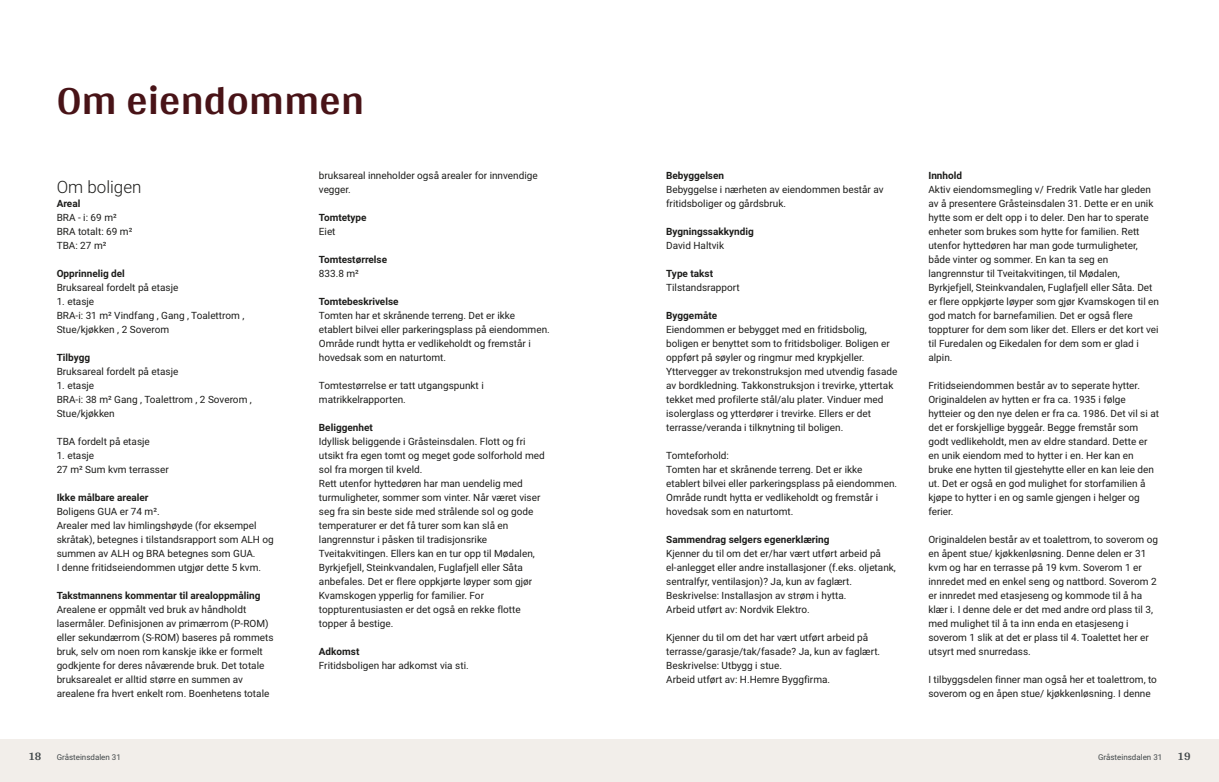
<style>
.page{position:relative;width:1219px;height:782px;background:#fff}
.page>*{position:absolute;margin:0;border:0;box-sizing:border-box;transform-origin:0 0}
.t1{font:700 42px "Arya";color:#481317}
.t2{font:300 17px "Roboto Vitec";color:#1d1d1b}
.t3{font:700 12px "Arya";color:#414749}
.t4{font:10px/14px "Roboto Vitec";color:#1d1d1b}
.t5{font:700 10px "Roboto Vitec";color:#1d1d1b}
.t6{font:8px "Roboto Vitec";color:#414749}
</style>
<div class="page">
<div style="left:0;top:739px;width:612px;height:42px;background:#f2eeea"></div>
<div style="left:607px;top:739px;width:612px;height:42px;background:#f2eeea"></div>
<h1 class="t1" style="left:57px;top:75px;width:309px">Om eiendommen</h1>
<h2 class="t2" style="left:57px;top:174px;width:86px">Om boligen</h2>
<p class="t5" style="left:57px;top:196px;width:25px">Areal</p>
<p class="t4" style="left:57px;top:209px;width:77px">BRA ‑ i: 69 m²<br>BRA totalt: 69 m²<br>TBA: 27 m²</p>
<p class="t5" style="left:57px;top:266px;width:70px">Opprinnelig del</p>
<p class="t4" style="left:57px;top:279px;width:123px">Bruksareal fordelt på etasje</p>
<p class="t4" style="left:57px;top:293px;width:189px">1. etasje<br>BRA‑i: 31 m² Vindfang , Gang , Toalettrom ,<br>Stue/kjøkken , 2 Soverom</p>
<p class="t5" style="left:57px;top:350px;width:35px">Tilbygg</p>
<p class="t4" style="left:57px;top:363px;width:123px">Bruksareal fordelt på etasje</p>
<p class="t4" style="left:57px;top:377px;width:197px">1. etasje<br>BRA‑i: 38 m² Gang , Toalettrom , 2 Soverom ,<br>Stue/kjøkken</p>
<p class="t4" style="left:57px;top:433px;width:95px">TBA fordelt på etasje</p>
<p class="t4" style="left:57px;top:447px;width:114px">1. etasje<br>27 m² Sum kvm terrasser</p>
<p class="t5" style="left:57px;top:490px;width:93px">Ikke målbare arealer</p>
<p class="t4" style="left:57px;top:503px;width:219px">Boligens GUA er 74 m².<br>Arealer med lav himlingshøyde (for eksempel skråtak), betegnes i tilstandsrapport som ALH og summen av ALH og BRA betegnes som GUA.<br>I denne fritidseiendommen utgjør dette 5 kvm.</p>
<p class="t5" style="left:57px;top:588px;width:205px">Takstmannens kommentar til arealoppmåling</p>
<p class="t4" style="left:57px;top:601px;width:218px">Arealene er oppmålt ved bruk av håndholdt lasermåler. Definisjonen av primærrom (P‑ROM) eller sekundærrom (S‑ROM) baseres på rommets bruk, selv om noen rom kanskje ikke er formelt godkjente for deres nåværende bruk. Det totale bruksarealet er alltid større en summen av arealene fra hvert enkelt rom. Boenhetens totale</p>
<p class="t3" style="left:28px;top:749px;width:15px">18</p>
<p class="t6" style="left:57px;top:751px;width:66px">Gråsteinsdalen 31</p>
<p class="t4" style="left:319px;top:167px;width:220px">bruksareal inneholder også arealer for innvendige vegger.</p>
<p class="t5" style="left:319px;top:210px;width:49px">Tomtetype</p>
<p class="t4" style="left:319px;top:223px;width:18px">Eiet</p>
<p class="t5" style="left:319px;top:252px;width:70px">Tomtestørrelse</p>
<p class="t4" style="left:319px;top:265px;width:42px">833.8 m²</p>
<p class="t5" style="left:319px;top:294px;width:81px">Tomtebeskrivelse</p>
<p class="t4" style="left:319px;top:307px;width:232px">Tomten har et skrånende terreng. Det er ikke etablert bilvei eller parkeringsplass på eiendommen.<br>Område rundt hytta er vedlikeholdt og fremstår i hovedsak som en naturtomt.</p>
<p class="t4" style="left:319px;top:377px;width:166px">Tomtestørrelse er tatt utgangspunkt i matrikkelrapporten.</p>
<p class="t5" style="left:319px;top:420px;width:55px">Beliggenhet</p>
<p class="t4" style="left:319px;top:433px;width:227px">Idyllisk beliggende i Gråsteinsdalen. Flott og fri utsikt fra egen tomt og meget gode solforhold med sol fra morgen til kveld.<br>Rett utenfor hyttedøren har man uendelig med turmuligheter, sommer som vinter. Når været viser seg fra sin beste side med strålende sol og gode temperaturer er det få turer som kan slå en langrennstur i påsken til tradisjonsrike Tveitakvitingen. Ellers kan en tur opp til Mødalen, Byrkjefjell, Steinkvandalen, Fuglafjell eller Såta anbefales. Det er flere oppkjørte løyper som gjør Kvamskogen ypperlig for familier. For toppturentusiasten er det også en rekke flotte topper å bestige.</p>
<p class="t5" style="left:319px;top:644px;width:42px">Adkomst</p>
<p class="t4" style="left:319px;top:657px;width:151px">Fritidsboligen har adkomst via sti.</p>
<p class="t5" style="left:666px;top:168px;width:59px">Bebyggelsen</p>
<p class="t4" style="left:666px;top:181px;width:219px">Bebyggelse i nærheten av eiendommen består av fritidsboliger og gårdsbruk.</p>
<p class="t5" style="left:666px;top:224px;width:89px">Bygningssakkyndig</p>
<p class="t4" style="left:666px;top:237px;width:59px">David Haltvik</p>
<p class="t5" style="left:666px;top:266px;width:48px">Type takst</p>
<p class="t4" style="left:666px;top:279px;width:75px">Tilstandsrapport</p>
<p class="t5" style="left:666px;top:308px;width:52px">Byggemåte</p>
<p class="t4" style="left:666px;top:321px;width:233px">Eiendommen er bebygget med en fritidsbolig, boligen er benyttet som to fritidsboliger. Boligen er oppført på søyler og ringmur med krypkjeller.<br>Yttervegger av trekonstruksjon med utvendig fasade av bordkledning. Takkonstruksjon i trevirke, yttertak tekket med profilerte stål/alu plater. Vinduer med isolerglass og ytterdører i trevirke. Ellers er det terrasse/veranda i tilknytning til boligen.</p>
<p class="t4" style="left:666px;top:447px;width:232px">Tomteforhold:<br>Tomten har et skrånende terreng. Det er ikke etablert bilvei eller parkeringsplass på eiendommen.<br>Område rundt hytta er vedlikeholdt og fremstår i hovedsak som en naturtomt.</p>
<p class="t5" style="left:666px;top:532px;width:165px">Sammendrag selgers egenerklæring</p>
<p class="t4" style="left:666px;top:545px;width:231px">Kjenner du til om det er/har vært utført arbeid på el‑anlegget eller andre installasjoner (f.eks. oljetank, sentralfyr, ventilasjon)? Ja, kun av faglært.<br>Beskrivelse: Installasjon av strøm i hytta.<br>Arbeid utført av: Nordvik Elektro.</p>
<p class="t4" style="left:666px;top:629px;width:216px">Kjenner du til om det har vært utført arbeid på terrasse/garasje/tak/fasade? Ja, kun av faglært.<br>Beskrivelse: Utbygg i stue.<br>Arbeid utført av: H.Hemre Byggfirma.</p>
<p class="t5" style="left:928px;top:168px;width:35px">Innhold</p>
<p class="t4" style="left:928px;top:181px;width:232px">Aktiv eiendomsmegling v/ Fredrik Vatle har gleden av å presentere Gråsteinsdalen 31. Dette er en unik hytte som er delt opp i to deler. Den har to sperate enheter som brukes som hytte for familien. Rett utenfor hyttedøren har man gode turmuligheter, både vinter og sommer. En kan ta seg en langrennstur til Tveitakvitingen, til Mødalen, Byrkjefjell, Steinkvandalen, Fuglafjell eller Såta. Det er flere oppkjørte løyper som gjør Kvamskogen til en god match for barnefamilien. Det er også flere toppturer for dem som liker det. Ellers er det kort vei til Furedalen og Eikedalen for dem som er glad i alpin.</p>
<p class="t4" style="left:928px;top:377px;width:232px">Fritidseiendommen består av to seperate hytter.<br>Originaldelen av hytten er fra ca. 1935 i følge hytteier og den nye delen er fra ca. 1986. Det vil si at det er forskjellige byggeår. Begge fremstår som godt vedlikeholdt, men av eldre standard. Dette er en unik eiendom med to hytter i en. Her kan en bruke ene hytten til gjestehytte eller en kan leie den ut. Det er også en god mulighet for storfamilien å kjøpe to hytter i en og samle gjengen i helger og ferier.</p>
<p class="t4" style="left:928px;top:531px;width:231px">Originaldelen består av et toalettrom, to soverom og en åpent stue/ kjøkkenløsning. Denne delen er 31 kvm og har en terrasse på 19 kvm. Soverom 1 er innredet med en enkel seng og nattbord. Soverom 2 er innredet med etasjeseng og kommode til å ha klær i. I denne dele er det med andre ord plass til 3, med mulighet til å ta inn enda en etasjeseng i soverom 1 slik at det er plass til 4. Toalettet her er utsyrt med snurredass.</p>
<p class="t4" style="left:928px;top:671px;width:230px">I tilbyggsdelen finner man også her et toalettrom, to soverom og en åpen stue/ kjøkkenløsning. I denne</p>
<p class="t6" style="left:1098px;top:751px;width:66px">Gråsteinsdalen 31</p>
<p class="t3" style="left:1177px;top:749px;width:15px">19</p>
</div>
